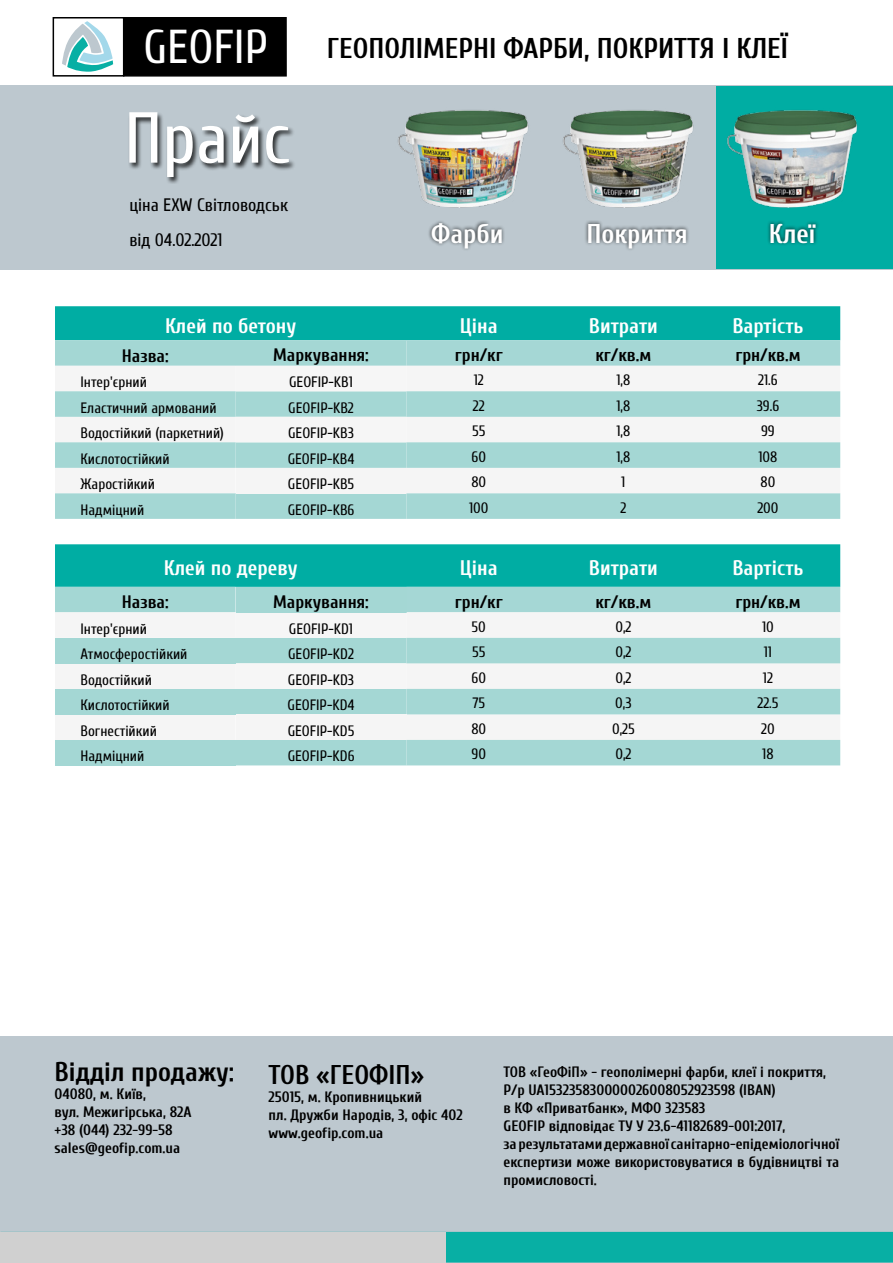
<style>
.page{position:relative;width:893px;height:1263px;background:#fff}
.page>*{position:absolute;margin:0;border:0;box-sizing:border-box;transform-origin:0 0}
.t1{font:72px "Cuprum";color:#fff}
.t2{font:700 28.5px "Cuprum";color:#000}
.t3{font:700 27px "Cuprum";color:#000}
.t4{font:700 27px "Cuprum";color:#fff}
.t5{font:700 21px "Cuprum";color:#fff}
.t6{font:700 18px "Cuprum";color:#000}
.t7{font:18px "Cuprum";color:#000}
.t8{font:700 15px/18px "Cuprum";color:#000}
.t9{font:15px "Cuprum";color:#000}
.s1{font-weight:400;font-size:47.4px;color:#fff}
</style>
<div class="page">
<div style="left:0;top:86px;width:893px;height:184px;background:#bdc8cf"></div>
<div style="left:716px;top:86px;width:177px;height:182px;background:#00ada3"></div>
<svg style="left:55px;top:306px;width:785px;height:281px;fill:#00ada3"></svg>
<svg style="left:55px;top:340px;width:351px;height:425px;background:#8cd3cf"></svg>
<div style="left:406px;top:340px;width:434px;height:26px;background:#a5d7d5"></div>
<div style="left:55px;top:366px;width:785px;height:127px;background:#f5f5f5"></div>
<svg style="left:236px;top:366px;width:170px;height:323px;fill:#f6f6f6"></svg>
<svg style="left:55px;top:391px;width:785px;height:26px;background:#a5d7d4"></svg>
<svg style="left:55px;top:442px;width:785px;height:26px;background:#a5d7d4"></svg>
<div style="left:236px;top:468px;width:170px;height:25px;background:#f5f5f5"></div>
<svg style="left:55px;top:493px;width:785px;height:26px;background:#a6d7d4"></svg>
<div style="left:236px;top:587px;width:170px;height:25px;background:#a4d7d4"></div>
<div style="left:406px;top:587px;width:434px;height:25px;background:#a5d7d5"></div>
<div style="left:55px;top:612px;width:181px;height:128px;background:#f5f5f5"></div>
<div style="left:406px;top:612px;width:434px;height:128px;background:#f5f5f5"></div>
<div style="left:55px;top:638px;width:181px;height:25px;background:#a4d7d4"></div>
<div style="left:406px;top:638px;width:434px;height:25px;background:#a4d7d4"></div>
<div style="left:55px;top:689px;width:181px;height:25px;background:#a4d7d4"></div>
<div style="left:406px;top:689px;width:434px;height:25px;background:#a4d7d4"></div>
<div style="left:236px;top:714px;width:170px;height:26px;background:#f5f5f5"></div>
<div style="left:55px;top:740px;width:181px;height:25px;background:#a4d7d4"></div>
<div style="left:406px;top:740px;width:434px;height:25px;background:#a4d7d4"></div>
<div style="left:124px;top:18px;width:162px;height:58px;background:#000"></div>
<div style="left:123px;top:17px;width:164px;height:60px;border:2px solid #000"></div>
<div style="left:53px;top:17px;width:71px;height:60px;border:2px solid #000"></div>
<svg style="left:62px;top:21px;width:51px;height:51px"></svg>
<div style="left:0;top:1036px;width:893px;height:226px;background:#bdc8cf"></div>
<div style="left:446px;top:1232px;width:447px;height:30px;background:#08afa4"></div>
<div style="left:1px;top:1232px;width:445px;height:30px;background:#d0d0d0"></div>
<div style="left:128px;top:112px;width:168px;height:72px;background:#000;opacity:.75"></div>
<img style="left:398px;top:110px;width:131px;height:98px">
<img style="left:727px;top:110px;width:131px;height:98px">
<img style="left:563px;top:110px;width:131px;height:98px">
<div style="left:427px;top:220px;width:393px;height:32px;background:#000;opacity:.75"></div>
<h2 class="t2" style="left:144px;top:27px;width:646px"><span class="s1">GEOFIP</span> ГЕОПОЛІМЕРНІ ФАРБИ, ПОКРИТТЯ І КЛЕЇ</h2>
<h1 class="t1" style="left:124px;top:87px;width:167px">Прайс</h1>
<p class="t7" style="left:129px;top:192px;width:160px">ціна EXW Світловодськ</p>
<p class="t7" style="left:129px;top:227px;width:95px">від 04.02.2021</p>
<h3 class="t4" style="left:431px;top:213px;width:74px">Фарби</h3>
<h3 class="t4" style="left:586px;top:213px;width:103px">Покриття</h3>
<h3 class="t4" style="left:769px;top:213px;width:48px">Клеї</h3>
<h3 class="t5" style="left:165px;top:310px;width:133px">Клей по бетону</h3>
<h3 class="t5" style="left:460px;top:310px;width:39px">Ціна</h3>
<h3 class="t5" style="left:589px;top:310px;width:70px">Витрати</h3>
<h3 class="t5" style="left:732px;top:310px;width:73px">Вартість</h3>
<p class="t6" style="left:122px;top:342px;width:48px">Назва:</p>
<p class="t6" style="left:273px;top:341px;width:97px">Маркування:</p>
<p class="t6" style="left:455px;top:341px;width:49px">грн/кг</p>
<p class="t6" style="left:595px;top:341px;width:57px">кг/кв.м</p>
<p class="t6" style="left:735px;top:341px;width:67px">грн/кв.м</p>
<p class="t9" style="left:81px;top:371px;width:68px">Інтер'єрний</p>
<p class="t9" style="left:289px;top:371px;width:65px">GEOFIP-KB1</p>
<p class="t9" style="left:474px;top:369px;width:12px">12</p>
<p class="t9" style="left:616px;top:369px;width:15px">1,8</p>
<p class="t9" style="left:758px;top:369px;width:21px">21.6</p>
<p class="t9" style="left:81px;top:397px;width:138px">Еластичний армований</p>
<p class="t9" style="left:288px;top:397px;width:67px">GEOFIP-KB2</p>
<p class="t9" style="left:473px;top:395px;width:13px">22</p>
<p class="t9" style="left:616px;top:395px;width:15px">1,8</p>
<p class="t9" style="left:757px;top:395px;width:24px">39.6</p>
<p class="t9" style="left:81px;top:422px;width:145px">Водостійкий (паркетний)</p>
<p class="t9" style="left:288px;top:422px;width:67px">GEOFIP-KB3</p>
<p class="t9" style="left:472px;top:420px;width:15px">55</p>
<p class="t9" style="left:616px;top:420px;width:15px">1,8</p>
<p class="t9" style="left:761px;top:420px;width:15px">99</p>
<p class="t9" style="left:81px;top:448px;width:91px">Кислотостійкий</p>
<p class="t9" style="left:288px;top:448px;width:68px">GEOFIP-KB4</p>
<p class="t9" style="left:472px;top:446px;width:16px">60</p>
<p class="t9" style="left:616px;top:446px;width:15px">1,8</p>
<p class="t9" style="left:758px;top:446px;width:21px">108</p>
<p class="t9" style="left:81px;top:473px;width:76px">Жаростійкий</p>
<p class="t9" style="left:288px;top:473px;width:68px">GEOFIP-KB5</p>
<p class="t9" style="left:471px;top:471px;width:16px">80</p>
<p class="t9" style="left:621px;top:471px;width:6px">1</p>
<p class="t9" style="left:761px;top:471px;width:16px">80</p>
<p class="t9" style="left:81px;top:499px;width:65px">Надміцний</p>
<p class="t9" style="left:288px;top:499px;width:68px">GEOFIP-KB6</p>
<p class="t9" style="left:469px;top:497px;width:21px">100</p>
<p class="t9" style="left:620px;top:497px;width:7px">2</p>
<p class="t9" style="left:757px;top:497px;width:23px">200</p>
<h3 class="t5" style="left:164px;top:552px;width:135px">Клей по дереву</h3>
<h3 class="t5" style="left:460px;top:552px;width:39px">Ціна</h3>
<h3 class="t5" style="left:589px;top:552px;width:70px">Витрати</h3>
<h3 class="t5" style="left:732px;top:552px;width:73px">Вартість</h3>
<p class="t6" style="left:122px;top:588px;width:48px">Назва:</p>
<p class="t6" style="left:273px;top:588px;width:97px">Маркування:</p>
<p class="t6" style="left:455px;top:588px;width:49px">грн/кг</p>
<p class="t6" style="left:595px;top:588px;width:57px">кг/кв.м</p>
<p class="t6" style="left:735px;top:588px;width:67px">грн/кв.м</p>
<p class="t9" style="left:81px;top:618px;width:68px">Інтер'єрний</p>
<p class="t9" style="left:289px;top:618px;width:66px">GEOFIP-KD1</p>
<p class="t9" style="left:472px;top:616px;width:16px">50</p>
<p class="t9" style="left:615px;top:616px;width:18px">0,2</p>
<p class="t9" style="left:762px;top:616px;width:13px">10</p>
<p class="t9" style="left:81px;top:643px;width:108px">Атмосферостійкий</p>
<p class="t9" style="left:288px;top:643px;width:67px">GEOFIP-KD2</p>
<p class="t9" style="left:472px;top:641px;width:15px">55</p>
<p class="t9" style="left:615px;top:641px;width:18px">0,2</p>
<p class="t9" style="left:764px;top:641px;width:10px">11</p>
<p class="t9" style="left:81px;top:669px;width:73px">Водостійкий</p>
<p class="t9" style="left:288px;top:669px;width:68px">GEOFIP-KD3</p>
<p class="t9" style="left:472px;top:667px;width:16px">60</p>
<p class="t9" style="left:615px;top:667px;width:18px">0,2</p>
<p class="t9" style="left:763px;top:667px;width:12px">12</p>
<p class="t9" style="left:81px;top:694px;width:91px">Кислотостійкий</p>
<p class="t9" style="left:288px;top:694px;width:69px">GEOFIP-KD4</p>
<p class="t9" style="left:472px;top:692px;width:14px">75</p>
<p class="t9" style="left:615px;top:692px;width:18px">0,3</p>
<p class="t9" style="left:757px;top:692px;width:22px">22.5</p>
<p class="t9" style="left:81px;top:720px;width:78px">Вогнестійкий</p>
<p class="t9" style="left:288px;top:720px;width:68px">GEOFIP-KD5</p>
<p class="t9" style="left:471px;top:718px;width:16px">80</p>
<p class="t9" style="left:612px;top:718px;width:24px">0,25</p>
<p class="t9" style="left:761px;top:718px;width:15px">20</p>
<p class="t9" style="left:81px;top:745px;width:65px">Надміцний</p>
<p class="t9" style="left:288px;top:745px;width:68px">GEOFIP-KD6</p>
<p class="t9" style="left:472px;top:743px;width:16px">90</p>
<p class="t9" style="left:615px;top:743px;width:18px">0,2</p>
<p class="t9" style="left:762px;top:743px;width:13px">18</p>
<h3 class="t3" style="left:55px;top:1052px;width:181px">Відділ продажу:</h3>
<p class="t8" style="left:55px;top:1084px;width:139px">04080, м. Київ,<br>вул. Межигірська, 82А +38 (044) 232-99-58 sales@geofip.com.ua</p>
<h3 class="t3" style="left:269px;top:1055px;width:157px">ТОВ «ГЕОФIП»</h3>
<p class="t8" style="left:269px;top:1087px;width:196px">25015, м. Кропивницький<br>пл. Дружби Народів, 3, офіс 402 www.geofip.com.ua</p>
<p class="t8" style="left:503px;top:1062px;width:337px">ТОВ «ГеоФіП» - геополімерні фарби, клеї і покриття, Р/р UA153235830000026008052923598 (IBAN)<br>в КФ «Приватбанк», МФО 323583<br>GEOFIP відповідає ТУ У 23.6-41182689-001:2017,<br>за результатами державної санітарно-епідеміологічної експертизи може використовуватися в будівництві та промисловості.</p>
</div>
